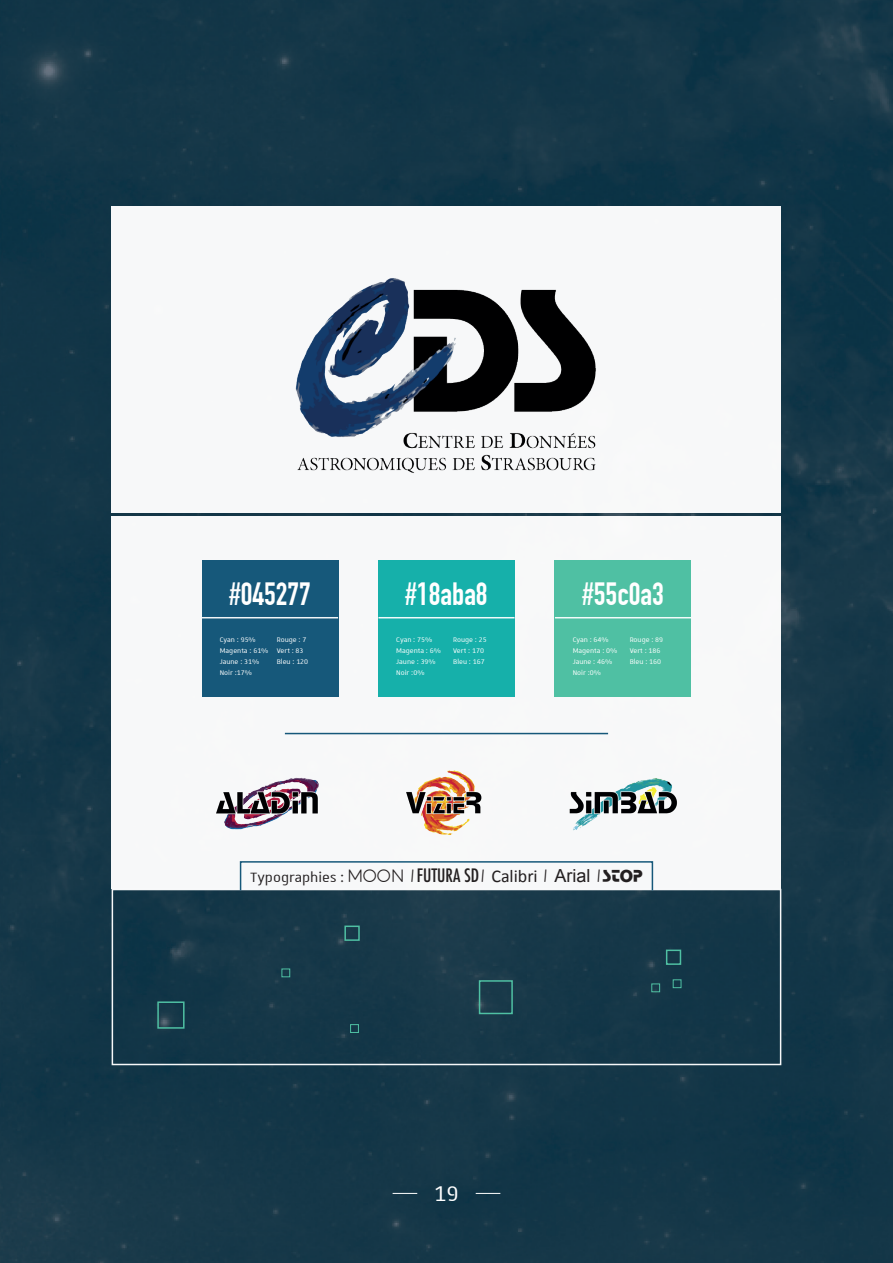
<style>
.page{position:relative;width:893px;height:1263px;background:#fff}
.page>*{position:absolute;margin:0;border:0;box-sizing:border-box;transform-origin:0 0}
.t1{font:700 31.5px "DIN Condensed";color:#fff}
.t2{font:28.5px "Unistra A";color:#fff}
.t3{font:18px "Unistra A";color:#231f20}
.t4{font:9px/10.8px "Unistra A";color:#fff}
.s1{font-family:"Moon";font-weight:300}
.s2{font-family:"Futura";font-weight:500;font-stretch:condensed}
.s3{font-family:"Calibri"}
.s4{font-family:"Arial"}
.s5{font-family:"Stop"}
</style>
<div class="page">
<div style="left:0;top:0;width:528px;height:1054px;background:#133647"></div>
<div style="left:528px;top:0;width:365px;height:1263px;background:#133647"></div>
<div style="left:0;top:1054px;width:529px;height:209px;background:#153748"></div>
<div style="left:112px;top:206px;width:669px;height:306px;background:#f7f8f9"></div>
<div style="left:112px;top:517px;width:669px;height:372px;background:#f7f8f9"></div>
<div style="left:202px;top:561px;width:136px;height:136px;background:#16587a"></div>
<div style="left:378px;top:561px;width:136px;height:136px;background:#16b0aa"></div>
<div style="left:555px;top:561px;width:136px;height:136px;background:#4fc0a3"></div>
<img style="left:216px;top:777px;width:103px;height:53px">
<img style="left:406px;top:770px;width:76px;height:65px">
<img style="left:569px;top:778px;width:108px;height:53px">
<div style="left:112px;top:889px;width:669px;height:176px;border:2px solid #fff"></div>
<div style="left:157px;top:1001px;width:28px;height:28px;border:2px solid #4fc0a3"></div>
<div style="left:344px;top:925px;width:16px;height:16px;border:2px solid #4fc0a3"></div>
<div style="left:666px;top:949px;width:15px;height:16px;border:2px solid #4fc0a3"></div>
<div style="left:652px;top:984px;width:8px;height:8px;border:1px solid #4fc0a3"></div>
<div style="left:350px;top:1024px;width:9px;height:9px;border:1px solid #4fc0a3"></div>
<div style="left:282px;top:969px;width:8px;height:8px;border:1px solid #4fc0a3"></div>
<div style="left:673px;top:980px;width:8px;height:8px;border:1px solid #4fc0a3"></div>
<div style="left:479px;top:980px;width:34px;height:34px;border:2px solid #4fc0a3"></div>
<img style="left:295px;top:278px;width:301px;height:195px">
<hr style="left:202px;top:617px;width:136px;height:1px;background:#fff">
<hr style="left:378px;top:617px;width:136px;height:1px;background:#fff">
<hr style="left:555px;top:617px;width:136px;height:1px;background:#fff">
<hr style="left:285px;top:733px;width:323px;height:1px;background:#16587a">
<svg style="left:393px;top:1193px;width:24px;height:1px"></svg>
<svg style="left:476px;top:1193px;width:24px;height:1px"></svg>
<div style="left:240px;top:861px;width:413px;height:30px;border:2px solid #16587a"></div>
<h1 class="t1" style="left:229px;top:575px;width:84px">#045277</h1>
<h1 class="t1" style="left:405px;top:575px;width:84px">#18aba8</h1>
<h1 class="t1" style="left:582px;top:575px;width:83px">#55c0a3</h1>
<p class="t4" style="left:220px;top:634px;width:50px">Cyan : 95%<br>Magenta : 61%<br>Jaune : 31%<br>Noir :17%</p>
<p class="t4" style="left:396px;top:634px;width:46px">Cyan : 75%<br>Magenta : 6%<br>Jaune : 39%<br>Noir :0%</p>
<p class="t4" style="left:573px;top:634px;width:46px">Cyan : 64%<br>Magenta : 0%<br>Jaune : 46%<br>Noir :0%</p>
<p class="t4" style="left:277px;top:634px;width:33px">Rouge : 7<br>Vert : 83<br>Bleu : 120</p>
<p class="t4" style="left:453px;top:634px;width:35px">Rouge : 25<br>Vert : 170<br>Bleu : 167</p>
<p class="t4" style="left:630px;top:634px;width:35px">Rouge : 89<br>Vert : 186<br>Bleu : 160</p>
<h3 class="t3" style="left:250px;top:867px;width:394px">Typographies : <span class="s1">MOON /</span><span class="s2">FUTURA SD</span><span class="s1">/</span> <span class="s3">Calibri</span> <span class="s1">/</span> <span class="s4">Arial</span> <span class="s1">/</span><span class="s5">STOP</span></h3>
<h2 class="t2" style="left:434px;top:1179px;width:27px">19</h2>
</div>
